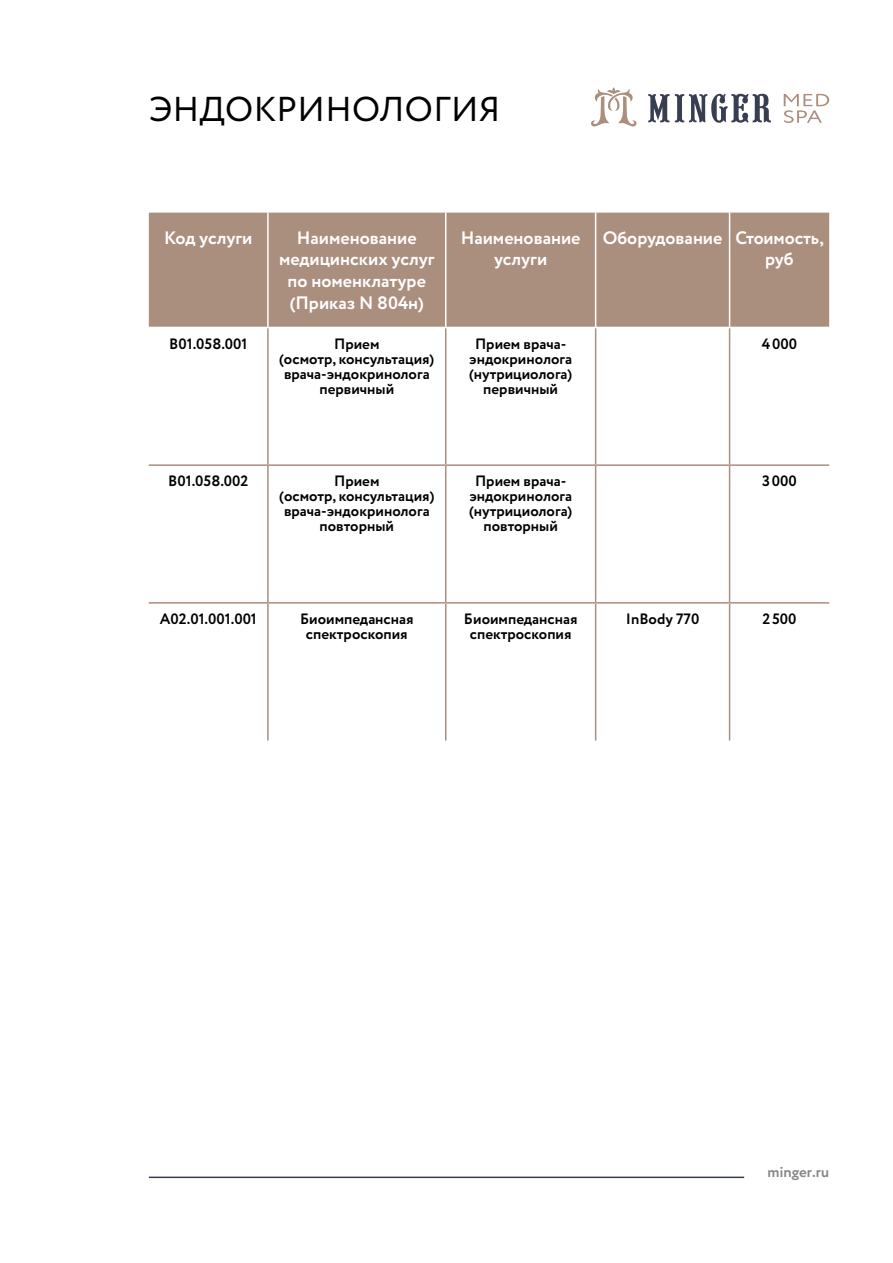
<style>
.page{position:relative;width:893px;height:1263px;background:#fff}
.page>*{position:absolute;margin:0;border:0;box-sizing:border-box;transform-origin:0 0}
.t1{font:34.5px "Circe";letter-spacing:.01em;color:#000}
.t2{font:700 18px/21.6px "Circe";color:#fff;text-align:center}
.t3{font:700 15px/15px "Circe";color:#000;text-align:center}
.t4{font:700 15px "Circe";color:#878786}
</style>
<div class="page">
<svg style="left:648px;top:94px;width:21px;height:28px"></svg>
<svg style="left:675px;top:94px;width:96px;height:29px"></svg>
<svg style="left:591px;top:87px;width:46px;height:40px"></svg>
<svg style="left:784px;top:94px;width:45px;height:29px"></svg>
<hr style="left:149px;top:1176px;width:595px;height:2px;background:#383e51">
<div style="left:149px;top:213px;width:680px;height:114px;background:#aa8e7e"></div>
<hr style="left:445px;top:213px;width:1px;height:114px;background:#fff">
<hr style="left:595px;top:213px;width:1px;height:114px;background:#fff">
<hr style="left:729px;top:213px;width:1px;height:114px;background:#fff">
<hr style="left:267px;top:213px;width:2px;height:114px;background:#fff">
<hr style="left:267px;top:328px;width:2px;height:136px;background:#aa8e7e">
<hr style="left:445px;top:328px;width:1px;height:136px;background:#aa8e7e">
<hr style="left:595px;top:328px;width:1px;height:136px;background:#aa8e7e">
<hr style="left:729px;top:328px;width:1px;height:136px;background:#aa8e7e">
<hr style="left:149px;top:464px;width:119px;height:2px;background:#aa8e7e">
<hr style="left:268px;top:464px;width:178px;height:2px;background:#aa8e7e">
<hr style="left:267px;top:466px;width:2px;height:136px;background:#aa8e7e">
<hr style="left:446px;top:464px;width:150px;height:2px;background:#aa8e7e">
<hr style="left:445px;top:466px;width:1px;height:136px;background:#aa8e7e">
<hr style="left:596px;top:464px;width:134px;height:2px;background:#aa8e7e">
<hr style="left:595px;top:466px;width:1px;height:136px;background:#aa8e7e">
<hr style="left:730px;top:464px;width:99px;height:2px;background:#aa8e7e">
<hr style="left:729px;top:466px;width:1px;height:136px;background:#aa8e7e">
<hr style="left:149px;top:602px;width:119px;height:2px;background:#aa8e7e">
<hr style="left:268px;top:602px;width:178px;height:2px;background:#aa8e7e">
<hr style="left:267px;top:604px;width:2px;height:136px;background:#aa8e7e">
<hr style="left:446px;top:602px;width:150px;height:2px;background:#aa8e7e">
<hr style="left:445px;top:604px;width:1px;height:136px;background:#aa8e7e">
<hr style="left:596px;top:602px;width:134px;height:2px;background:#aa8e7e">
<hr style="left:595px;top:604px;width:1px;height:136px;background:#aa8e7e">
<hr style="left:730px;top:602px;width:99px;height:2px;background:#aa8e7e">
<hr style="left:729px;top:604px;width:1px;height:136px;background:#aa8e7e">
<h1 class="t1" style="left:149px;top:86px;width:353px">ЭНДОКРИНОЛОГИЯ</h1>
<p class="t2" style="left:164px;top:228px;width:90px">Код услуги</p>
<p class="t2" style="left:279px;top:228px;width:157px">Наименование медицинских услуг по номенклатуре (Приказ N 804н)</p>
<p class="t2" style="left:461px;top:228px;width:121px">Наименование услуги</p>
<p class="t2" style="left:765px;top:228px;width:60px;text-align:left;text-indent:-162px">Оборудование Стоимость, руб</p>
<p class="t3" style="left:169px;top:337px;width:80px">B01.058.001</p>
<p class="t3" style="left:279px;top:337px;width:157px">Прием<br>(осмотр, консультация) врача-эндокринолога первичный</p>
<p class="t3" style="left:469px;top:337px;width:105px">Прием врача&shy;эндокринолога (нутрициолога) первичный</p>
<p class="t3" style="left:762px;top:337px;width:37px">4000</p>
<p class="t3" style="left:168px;top:474px;width:82px">B01.058.002</p>
<p class="t3" style="left:279px;top:474px;width:157px">Прием<br>(осмотр, консультация) врача-эндокринолога повторный</p>
<p class="t3" style="left:469px;top:474px;width:105px">Прием врача&shy;эндокринолога (нутрициолога) повторный</p>
<p class="t3" style="left:762px;top:474px;width:36px">3000</p>
<p class="t3" style="left:160px;top:612px;width:98px">A02.01.001.001</p>
<p class="t3" style="left:300px;top:612px;width:115px">Биоимпедансная спектроскопия</p>
<p class="t3" style="left:464px;top:612px;width:115px">Биоимпедансная спектроскопия</p>
<p class="t3" style="left:626px;top:612px;width:75px">InBody 770</p>
<p class="t3" style="left:762px;top:612px;width:36px">2500</p>
<p class="t4" style="left:767px;top:1162px;width:63px">minger.ru</p>
</div>
